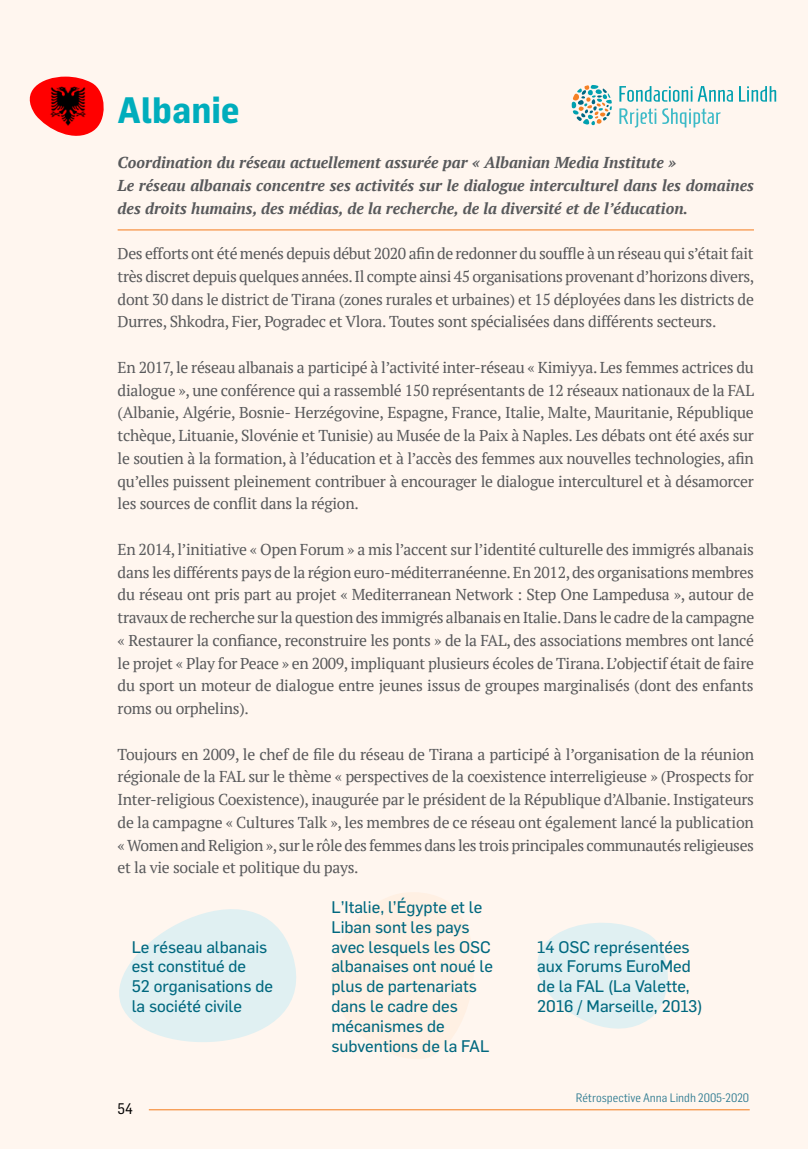
<style>
.page{position:relative;width:808px;height:1149px;background:#fff}
.page>*{position:absolute;margin:0;border:0;box-sizing:border-box;transform-origin:0 0}
.t1{font:700 36px "Flama Semicondensed";color:#00adbc}
.t2{font:16.5px/19.8px "Flama Basic";color:#00687f}
.t3{font:15.75px/22.8px "PT Serif";letter-spacing:-.02em;color:#58595b;text-align:justify}
.t4{font:italic 700 15.75px/22.8px "PT Serif";color:#58595b}
.t5{font:15px "Flama Semicondensed Basic";color:#000}
.t6{font:12px "Flama Semicondensed";color:#2f7b91}
</style>
<div class="page">
<div style="left:0;top:0;width:808px;height:1148px;background:#fff6ef"></div>
<hr style="left:149px;top:1108px;width:601px;height:1px;background:#f68933">
<img style="left:29px;top:77px;width:75px;height:59px">
<hr style="left:118px;top:229px;width:636px;height:1px;background:#f68933">
<svg style="left:572px;top:85px;width:40px;height:40px"></svg>
<svg style="left:619px;top:108px;width:37px;height:19px"></svg>
<svg style="left:662px;top:108px;width:58px;height:19px"></svg>
<svg style="left:619px;top:86px;width:114px;height:16px"></svg>
<svg style="left:739px;top:86px;width:37px;height:16px"></svg>
<svg style="left:119px;top:909px;width:177px;height:133px;fill:#e0f0f2"></svg>
<svg style="left:332px;top:893px;width:142px;height:166px"></svg>
<svg style="left:537px;top:923px;width:131px;height:106px"></svg>
<h1 class="t1" style="left:118px;top:86px;width:124px">Albanie</h1>
<p class="t4" style="left:118px;top:151px;width:638px">Coordination du réseau actuellement assurée par « Albanian Media Institute »<br>Le réseau albanais concentre ses activités sur le dialogue interculturel dans les domaines des droits humains, des médias, de la recherche, de la diversité et de l’éducation.</p>
<p class="t3" style="left:118px;top:242px;width:638px">Des efforts ont été menés depuis début 2020 afin de redonner du souffle à un réseau qui s’était fait très discret depuis quelques années. Il compte ainsi 45 organisations provenant d’horizons divers, dont 30 dans le district de Tirana (zones rurales et urbaines) et 15 déployées dans les districts de Durres, Shkodra, Fier, Pogradec et Vlora. Toutes sont spécialisées dans différents secteurs.</p>
<p class="t3" style="left:118px;top:356px;width:638px">En 2017, le réseau albanais a participé à l’activité inter-réseau « Kimiyya. Les femmes actrices du dialogue », une conférence qui a rassemblé 150 représentants de 12 réseaux nationaux de la FAL (Albanie, Algérie, Bosnie- Herzégovine, Espagne, France, Italie, Malte, Mauritanie, République tchèque, Lituanie, Slovénie et Tunisie) au Musée de la Paix à Naples. Les débats ont été axés sur le soutien à la formation, à l’éducation et à l’accès des femmes aux nouvelles technologies, afin qu’elles puissent pleinement contribuer à encourager le dialogue interculturel et à désamorcer les sources de conflit dans la région.</p>
<p class="t3" style="left:118px;top:537px;width:638px">En 2014, l’initiative « Open Forum » a mis l’accent sur l’identité culturelle des immigrés albanais dans les différents pays de la région euro-méditerranéenne. En 2012, des organisations membres du réseau ont pris part au projet « Mediterranean Network : Step One Lampedusa », autour de travaux de recherche sur la question des immigrés albanais en Italie. Dans le cadre de la campagne « Restaurer la confiance, reconstruire les ponts » de la FAL, des associations membres ont lancé le projet « Play for Peace » en 2009, impliquant plusieurs écoles de Tirana. L’objectif était de faire du sport un moteur de dialogue entre jeunes issus de groupes marginalisés (dont des enfants roms ou orphelins).</p>
<p class="t3" style="left:118px;top:742px;width:638px">Toujours en 2009, le chef de file du réseau de Tirana a participé à l’organisation de la réunion régionale de la FAL sur le thème « perspectives de la coexistence interreligieuse » (Prospects for Inter-religious Coexistence), inaugurée par le président de la République d’Albanie. Instigateurs de la campagne « Cultures Talk », les membres de ce réseau ont également lancé la publication « Women and Religion », sur le rôle des femmes dans les trois principales communautés religieuses et la vie sociale et politique du pays.</p>
<p class="t2" style="left:132px;top:935px;width:143px">Le réseau albanais est constitué de<br>52 organisations de la société civile</p>
<p class="t5" style="left:118px;top:1098px;width:17px">54</p>
<p class="t2" style="left:331px;top:896px;width:163px">L’Italie, l’Égypte et le<br>Liban sont les pays avec lesquels les OSC albanaises ont noué le plus de partenariats dans le cadre des mécanismes de subventions de la FAL</p>
<p class="t2" style="left:537px;top:935px;width:167px">14 OSC représentées aux Forums EuroMed de la FAL (La Valette,<br>2016 / Marseille, 2013)</p>
<p class="t6" style="left:576px;top:1089px;width:175px">Rétrospective Anna Lindh 2005-2020</p>
</div>
